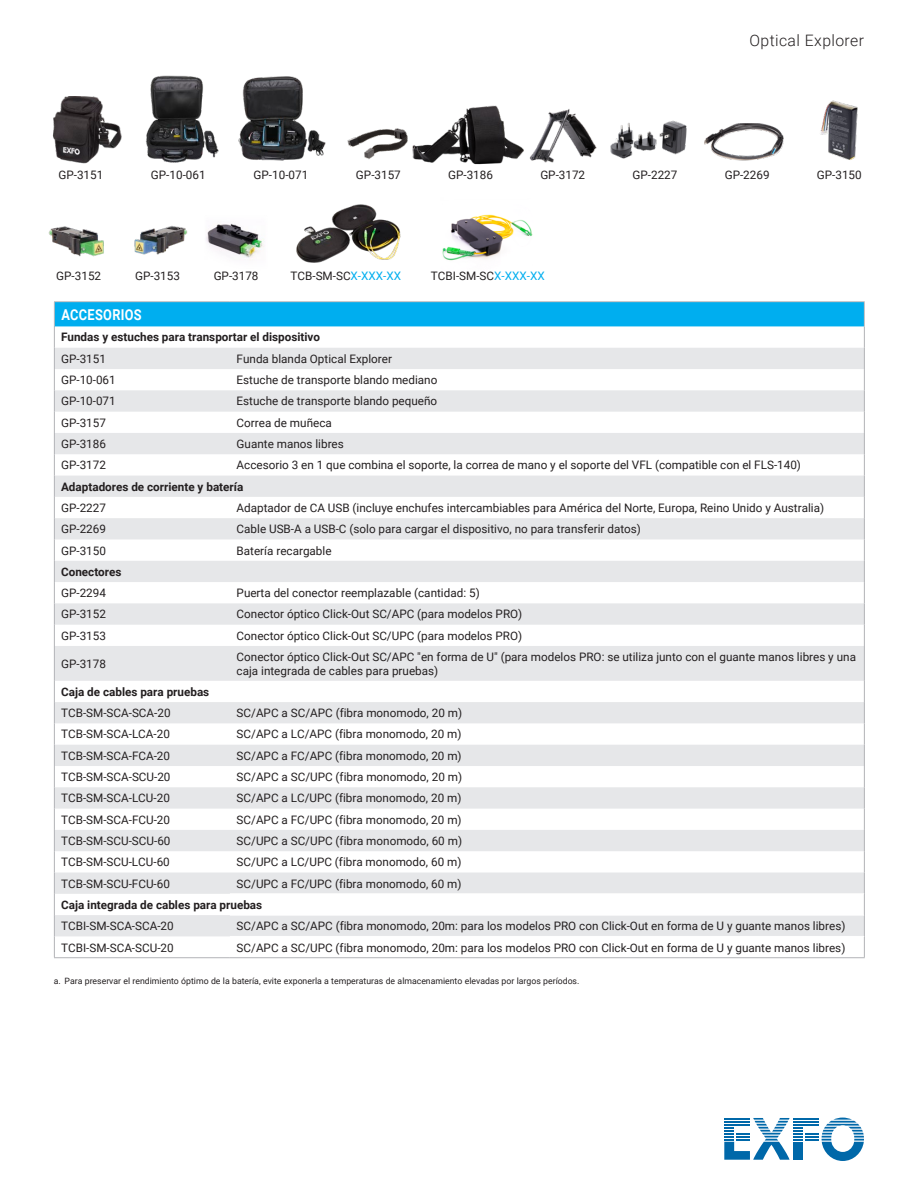
<style>
.page{position:relative;width:918px;height:1188px;background:#fff}
.page>*{position:absolute;margin:0;border:0;box-sizing:border-box;transform-origin:0 0}
.t1{font:300 15.75px "Roboto";letter-spacing:.025em;color:#231f20}
.t2{font:700 15px "Roboto";letter-spacing:.025em;color:#fff;scale:.85 1}
.t3{font:11.7px/13.5px "Roboto";color:#231f20}
.t4{font:700 11.7px "Roboto";color:#231f20}
.t5{font:8.7px "Roboto";color:#231f20}
.s1{color:#00aeef}
</style>
<div class="page">
<svg style="left:724px;top:1118px;width:140px;height:43px"></svg>
<hr style="left:724px;top:1124px;width:26px;height:2px;background:#0068a9">
<img style="left:206px;top:223px;width:58px;height:37px">
<img style="left:442px;top:214px;width:91px;height:47px">
<img style="left:529px;top:109px;width:68px;height:54px">
<img style="left:412px;top:105px;width:112px;height:60px">
<img style="left:146px;top:75px;width:73px;height:88px">
<img style="left:238px;top:76px;width:88px;height:85px">
<img style="left:610px;top:120px;width:77px;height:39px">
<img style="left:347px;top:128px;width:61px;height:31px">
<img style="left:704px;top:123px;width:80px;height:38px">
<img style="left:52px;top:97px;width:70px;height:67px">
<img style="left:48px;top:226px;width:56px;height:31px">
<img style="left:134px;top:225px;width:54px;height:30px">
<img style="left:296px;top:204px;width:105px;height:59px">
<img style="left:820px;top:100px;width:38px;height:60px">
<div style="left:54px;top:302px;width:810px;height:24px;background:#00aeef"></div>
<svg style="left:55px;top:348px;width:809px;height:588px;fill:#e6e7e9"></svg>
<hr style="left:54px;top:301px;width:176px;height:1px;background:#bcbdc0">
<hr style="left:230px;top:301px;width:635px;height:1px;background:#bcbdc0">
<svg style="left:54px;top:302px;width:1px;height:344px"></svg>
<svg style="left:864px;top:302px;width:1px;height:344px"></svg>
<hr style="left:54px;top:646px;width:1px;height:35px;background:#b2b3b7">
<hr style="left:864px;top:646px;width:1px;height:35px;background:#b2b3b7">
<svg style="left:54px;top:681px;width:1px;height:276px"></svg>
<svg style="left:864px;top:681px;width:1px;height:276px"></svg>
<hr style="left:54px;top:957px;width:176px;height:1px;background:#b2b3b7">
<hr style="left:230px;top:957px;width:635px;height:1px;background:#b2b3b7">
<hr style="left:230px;top:893px;width:634px;height:1px;background:#fff">
<hr style="left:230px;top:915px;width:634px;height:1px;background:#fff">
<h1 class="t1" style="left:750px;top:30px;width:116px">Optical Explorer</h1>
<p class="t3" style="left:58px;top:168px;width:46px">GP-3151</p>
<p class="t3" style="left:725px;top:168px;width:46px">GP-2269</p>
<p class="t3" style="left:151px;top:168px;width:56px">GP-10-061</p>
<p class="t3" style="left:254px;top:168px;width:56px">GP-10-071</p>
<p class="t3" style="left:356px;top:168px;width:46px">GP-3157</p>
<p class="t3" style="left:448px;top:168px;width:46px">GP-3186</p>
<p class="t3" style="left:540px;top:168px;width:46px">GP-3172</p>
<p class="t3" style="left:633px;top:168px;width:46px">GP-2227</p>
<p class="t3" style="left:56px;top:269px;width:46px">GP-3152</p>
<p class="t3" style="left:135px;top:269px;width:46px">GP-3153</p>
<p class="t3" style="left:291px;top:269px;width:112px">TCB-SM-SC<span class="s1">X-XXX-XX</span></p>
<p class="t3" style="left:431px;top:269px;width:115px">TCBI-SM-SC<span class="s1">X-XXX-XX</span></p>
<p class="t3" style="left:214px;top:269px;width:46px">GP-3178</p>
<p class="t3" style="left:817px;top:168px;width:46px">GP-3150</p>
<p class="t2" style="left:61px;top:304px;width:96px">ACCESORIOS</p>
<p class="t4" style="left:61px;top:329px;width:261px">Fundas y estuches para transportar el dispositivo</p>
<p class="t3" style="left:61px;top:351px;width:46px">GP-3151</p>
<p class="t3" style="left:237px;top:351px;width:157px">Funda blanda Optical Explorer</p>
<p class="t3" style="left:61px;top:373px;width:56px">GP-10-061</p>
<p class="t3" style="left:237px;top:373px;width:202px">Estuche de transporte blando mediano</p>
<p class="t3" style="left:61px;top:394px;width:56px">GP-10-071</p>
<p class="t3" style="left:237px;top:394px;width:202px">Estuche de transporte blando pequeño</p>
<p class="t3" style="left:61px;top:415px;width:46px">GP-3157</p>
<p class="t3" style="left:237px;top:415px;width:97px">Correa de muñeca</p>
<p class="t3" style="left:61px;top:437px;width:46px">GP-3186</p>
<p class="t3" style="left:237px;top:437px;width:109px">Guante manos libres</p>
<p class="t3" style="left:61px;top:458px;width:46px">GP-3172</p>
<p class="t3" style="left:237px;top:458px;width:566px">Accesorio 3 en 1 que combina el soporte, la correa de mano y el soporte del VFL (compatible con el FLS-140)</p>
<p class="t4" style="left:61px;top:478px;width:184px">Adaptadores de corriente y batería</p>
<p class="t3" style="left:61px;top:501px;width:46px">GP-2227</p>
<p class="t3" style="left:237px;top:501px;width:589px">Adaptador de CA USB (incluye enchufes intercambiables para América del Norte, Europa, Reino Unido y Australia)</p>
<p class="t3" style="left:61px;top:522px;width:46px">GP-2269</p>
<p class="t3" style="left:237px;top:522px;width:406px">Cable USB-A a USB-C (solo para cargar el dispositivo, no para transferir datos)</p>
<p class="t3" style="left:61px;top:543px;width:46px">GP-3150</p>
<p class="t3" style="left:237px;top:543px;width:96px">Batería recargable</p>
<p class="t4" style="left:61px;top:563px;width:62px">Conectores</p>
<p class="t3" style="left:61px;top:586px;width:46px">GP-2294</p>
<p class="t3" style="left:237px;top:586px;width:245px">Puerta del conector reemplazable (cantidad: 5)</p>
<p class="t3" style="left:61px;top:607px;width:46px">GP-3152</p>
<p class="t3" style="left:237px;top:607px;width:287px">Conector óptico Click-Out SC/APC (para modelos PRO)</p>
<p class="t3" style="left:61px;top:628px;width:46px">GP-3153</p>
<p class="t3" style="left:237px;top:628px;width:287px">Conector óptico Click-Out SC/UPC (para modelos PRO)</p>
<p class="t3" style="left:61px;top:656px;width:46px">GP-3178</p>
<p class="t3" style="left:237px;top:650px;width:621px">Conector óptico Click-Out SC/APC "en forma de U" (para modelos PRO: se utiliza junto con el guante manos libres y una caja integrada de cables para pruebas)</p>
<p class="t4" style="left:61px;top:684px;width:150px">Caja de cables para pruebas</p>
<p class="t3" style="left:61px;top:706px;width:111px">TCB-SM-SCA-SCA-20</p>
<p class="t3" style="left:237px;top:706px;width:227px">SC/APC a SC/APC (fibra monomodo, 20 m)</p>
<p class="t3" style="left:61px;top:727px;width:110px">TCB-SM-SCA-LCA-20</p>
<p class="t3" style="left:237px;top:727px;width:226px">SC/APC a LC/APC (fibra monomodo, 20 m)</p>
<p class="t3" style="left:61px;top:748px;width:111px">TCB-SM-SCA-FCA-20</p>
<p class="t3" style="left:237px;top:748px;width:227px">SC/APC a FC/APC (fibra monomodo, 20 m)</p>
<p class="t3" style="left:61px;top:770px;width:111px">TCB-SM-SCA-SCU-20</p>
<p class="t3" style="left:237px;top:770px;width:227px">SC/APC a SC/UPC (fibra monomodo, 20 m)</p>
<p class="t3" style="left:61px;top:791px;width:110px">TCB-SM-SCA-LCU-20</p>
<p class="t3" style="left:237px;top:791px;width:226px">SC/APC a LC/UPC (fibra monomodo, 20 m)</p>
<p class="t3" style="left:61px;top:812px;width:110px">TCB-SM-SCA-FCU-20</p>
<p class="t3" style="left:237px;top:812px;width:227px">SC/APC a FC/UPC (fibra monomodo, 20 m)</p>
<p class="t3" style="left:61px;top:834px;width:111px">TCB-SM-SCU-SCU-60</p>
<p class="t3" style="left:237px;top:834px;width:227px">SC/UPC a SC/UPC (fibra monomodo, 60 m)</p>
<p class="t3" style="left:61px;top:855px;width:110px">TCB-SM-SCU-LCU-60</p>
<p class="t3" style="left:237px;top:855px;width:226px">SC/UPC a LC/UPC (fibra monomodo, 60 m)</p>
<p class="t3" style="left:61px;top:876px;width:110px">TCB-SM-SCU-FCU-60</p>
<p class="t3" style="left:237px;top:876px;width:226px">SC/UPC a FC/UPC (fibra monomodo, 60 m)</p>
<p class="t4" style="left:61px;top:897px;width:203px">Caja integrada de cables para pruebas</p>
<p class="t3" style="left:61px;top:919px;width:114px">TCBI-SM-SCA-SCA-20</p>
<p class="t3" style="left:237px;top:919px;width:610px">SC/APC a SC/APC (fibra monomodo, 20m: para los modelos PRO con Click-Out en forma de U y guante manos libres)</p>
<p class="t3" style="left:61px;top:940px;width:114px">TCBI-SM-SCA-SCU-20</p>
<p class="t3" style="left:237px;top:940px;width:610px">SC/APC a SC/UPC (fibra monomodo, 20m: para los modelos PRO con Click-Out en forma de U y guante manos libres)</p>
<p class="t5" style="left:54px;top:975px;width:527px">a. Para preservar el rendimiento óptimo de la batería, evite exponerla a temperaturas de almacenamiento elevadas por largos períodos.</p>
</div>
